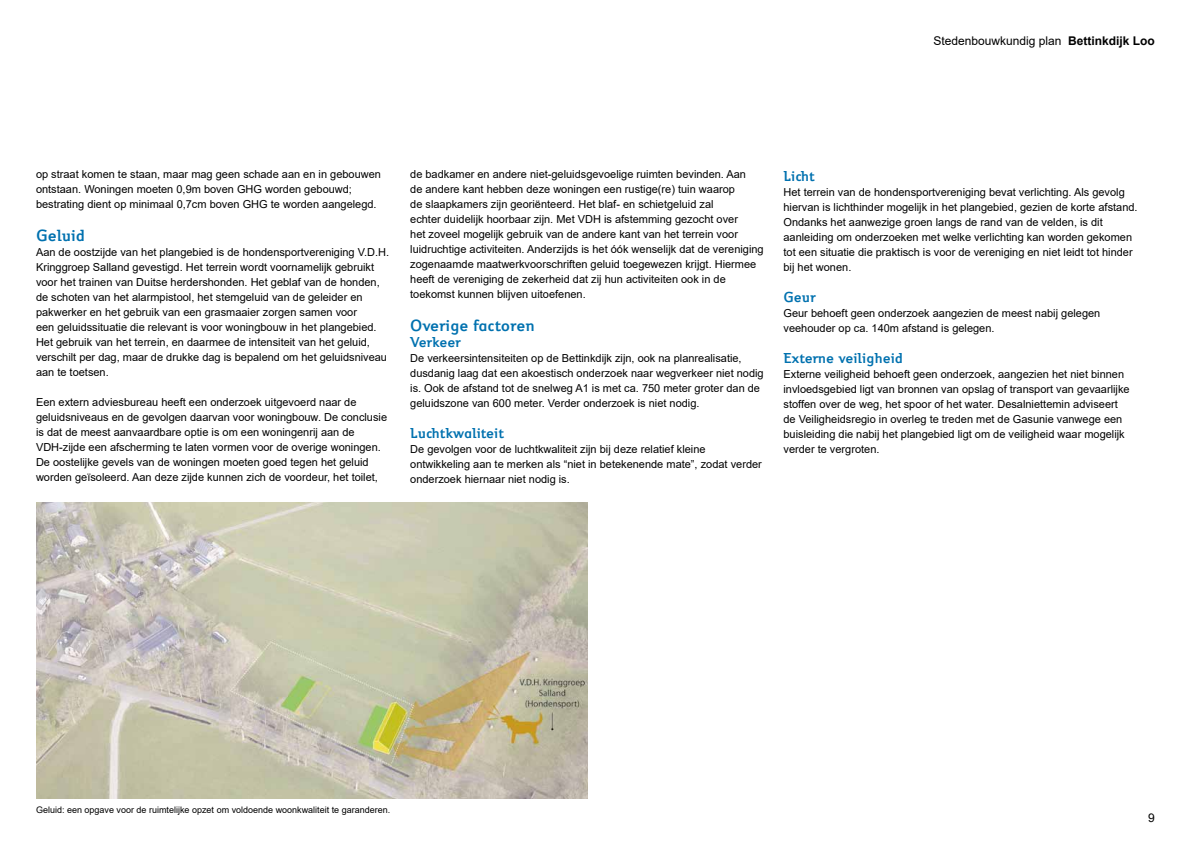
<style>
.page{position:relative;width:1191px;height:842px;background:#fff}
.page>*{position:absolute;margin:0;border:0;box-sizing:border-box;transform-origin:0 0}
.t1{font:700 18px "Jeunesse Std";color:#0071af}
.t2{font:700 16px "Jeunesse Std";color:#0071af}
.t3{font:12px "Arial";color:#000}
.t4{font:11px/15px "Arial";color:#000}
.t5{font:9px "Arial";color:#000}
.s1{font-weight:700}
</style>
<div class="page">
<img style="left:36px;top:503px;width:551px;height:296px">
<p class="t3" style="left:933px;top:32px;width:223px">Stedenbouwkundig plan <span class="s1">Bettinkdijk Loo</span></p>
<p class="t4" style="left:36px;top:167px;width:346px">op straat komen te staan, maar mag geen schade aan en in gebouwen ontstaan. Woningen moeten 0,9m boven GHG worden gebouwd; bestrating dient op minimaal 0,7cm boven GHG te worden aangelegd.</p>
<h1 class="t1" style="left:36px;top:225px;width:51px">Geluid</h1>
<p class="t4" style="left:36px;top:245px;width:355px">Aan de oostzijde van het plangebied is de hondensportvereniging V.D.H.<br>Kringgroep Salland gevestigd. Het terrein wordt voornamelijk gebruikt voor het trainen van Duitse herdershonden. Het geblaf van de honden, de schoten van het alarmpistool, het stemgeluid van de geleider en pakwerker en het gebruik van een grasmaaier zorgen samen voor<br>een geluidssituatie die relevant is voor woningbouw in het plangebied.<br>Het gebruik van het terrein, en daarmee de intensiteit van het geluid, verschilt per dag, maar de drukke dag is bepalend om het geluidsniveau aan te toetsen.</p>
<p class="t4" style="left:36px;top:395px;width:353px">Een extern adviesbureau heeft een onderzoek uitgevoerd naar de geluidsniveaus en de gevolgen daarvan voor woningbouw. De conclusie is dat de meest aanvaardbare optie is om een woningenrij aan de VDH-zijde een afscherming te laten vormen voor de overige woningen.<br>De oostelijke gevels van de woningen moeten goed tegen het geluid worden geïsoleerd. Aan deze zijde kunnen zich de voordeur, het toilet,</p>
<p class="t4" style="left:410px;top:167px;width:355px">de badkamer en andere niet-geluidsgevoelige ruimten bevinden. Aan<br>de andere kant hebben deze woningen een rustige(re) tuin waarop<br>de slaapkamers zijn georiënteerd. Het blaf- en schietgeluid zal<br>echter duidelijk hoorbaar zijn. Met VDH is afstemming gezocht over<br>het zoveel mogelijk gebruik van de andere kant van het terrein voor luidruchtige activiteiten. Anderzijds is het óók wenselijk dat de vereniging zogenaamde maatwerkvoorschriften geluid toegewezen krijgt. Hiermee heeft de vereniging de zekerheid dat zij hun activiteiten ook in de toekomst kunnen blijven uitoefenen.</p>
<h1 class="t1" style="left:410px;top:315px;width:126px">Overige factoren</h1>
<h2 class="t2" style="left:410px;top:333px;width:52px">Verkeer</h2>
<p class="t4" style="left:410px;top:351px;width:355px">De verkeersintensiteiten op de Bettinkdijk zijn, ook na planrealisatie, dusdanig laag dat een akoestisch onderzoek naar wegverkeer niet nodig is. Ook de afstand tot de snelweg A1 is met ca. 750 meter groter dan de geluidszone van 600 meter. Verder onderzoek is niet nodig.</p>
<h2 class="t2" style="left:410px;top:424px;width:95px">Luchtkwaliteit</h2>
<p class="t4" style="left:410px;top:442px;width:353px">De gevolgen voor de luchtkwaliteit zijn bij deze relatief kleine ontwikkeling aan te merken als “niet in betekenende mate”, zodat verder onderzoek hiernaar niet nodig is.</p>
<h2 class="t2" style="left:783px;top:166px;width:33px">Licht</h2>
<p class="t4" style="left:783px;top:184px;width:356px">Het terrein van de hondensportvereniging bevat verlichting. Als gevolg hiervan is lichthinder mogelijk in het plangebied, gezien de korte afstand.<br>Ondanks het aanwezige groen langs de rand van de velden, is dit aanleiding om onderzoeken met welke verlichting kan worden gekomen tot een situatie die praktisch is voor de vereniging en niet leidt tot hinder bij het wonen.</p>
<h2 class="t2" style="left:783px;top:287px;width:34px">Geur</h2>
<p class="t4" style="left:783px;top:305px;width:318px">Geur behoeft geen onderzoek aangezien de meest nabij gelegen veehouder op ca. 140m afstand is gelegen.</p>
<h2 class="t2" style="left:783px;top:348px;width:121px">Externe veiligheid</h2>
<p class="t4" style="left:783px;top:366px;width:348px">Externe veiligheid behoeft geen onderzoek, aangezien het niet binnen invloedsgebied ligt van bronnen van opslag of transport van gevaarlijke stoffen over de weg, het spoor of het water. Desalniettemin adviseert de Veiligheidsregio in overleg te treden met de Gasunie vanwege een buisleiding die nabij het plangebied ligt om de veiligheid waar mogelijk verder te vergroten.</p>
<p class="t5" style="left:36px;top:803px;width:356px">Geluid: een opgave voor de ruimtelijke opzet om voldoende woonkwaliteit te garanderen.</p>
<p class="t3" style="left:1148px;top:809px;width:8px">9</p>
</div>
